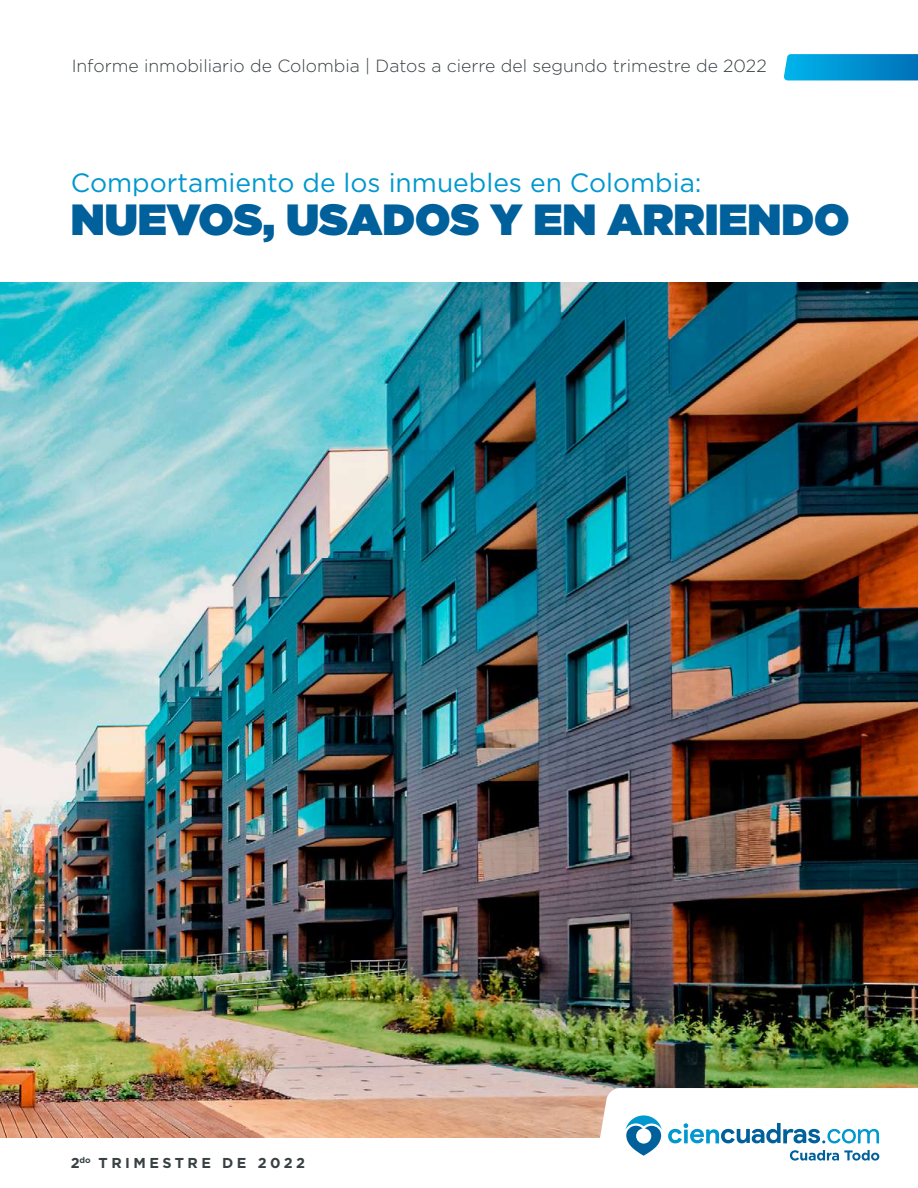
<style>
.page{position:relative;width:918px;height:1188px;background:#fff}
.page>*{position:absolute;margin:0;border:0;box-sizing:border-box;transform-origin:0 0}
.t1{font:900 43.65px "Gotham";color:#00609b}
.t2{font:26.4px "Gotham";color:#0098ce}
.t3{font:300 17.55px "Gotham";color:#384043}
.t4{font:700 14.4px "Gotham";letter-spacing:.24em;color:#384043}
</style>
<div class="page">
<img style="left:0;top:283px;width:918px;height:854px">
<svg style="left:593px;top:1088px;width:325px;height:73px"></svg>
<svg style="left:784px;top:54px;width:134px;height:26px;background:#0494d2"></svg>
<p class="t3" style="left:72px;top:55px;width:697px">Informe inmobiliario de Colombia | Datos a cierre del segundo trimestre de 2022</p>
<h2 class="t2" style="left:71px;top:166px;width:632px">Comportamiento de los inmuebles en Colombia:</h2>
<h1 class="t1" style="left:71px;top:188px;width:780px">NUEVOS, USADOS Y EN ARRIENDO</h1>
<p class="t4" style="left:71px;top:1153px;width:236px">2<sup>do</sup> TRIMESTRE DE 2022</p>
</div>
